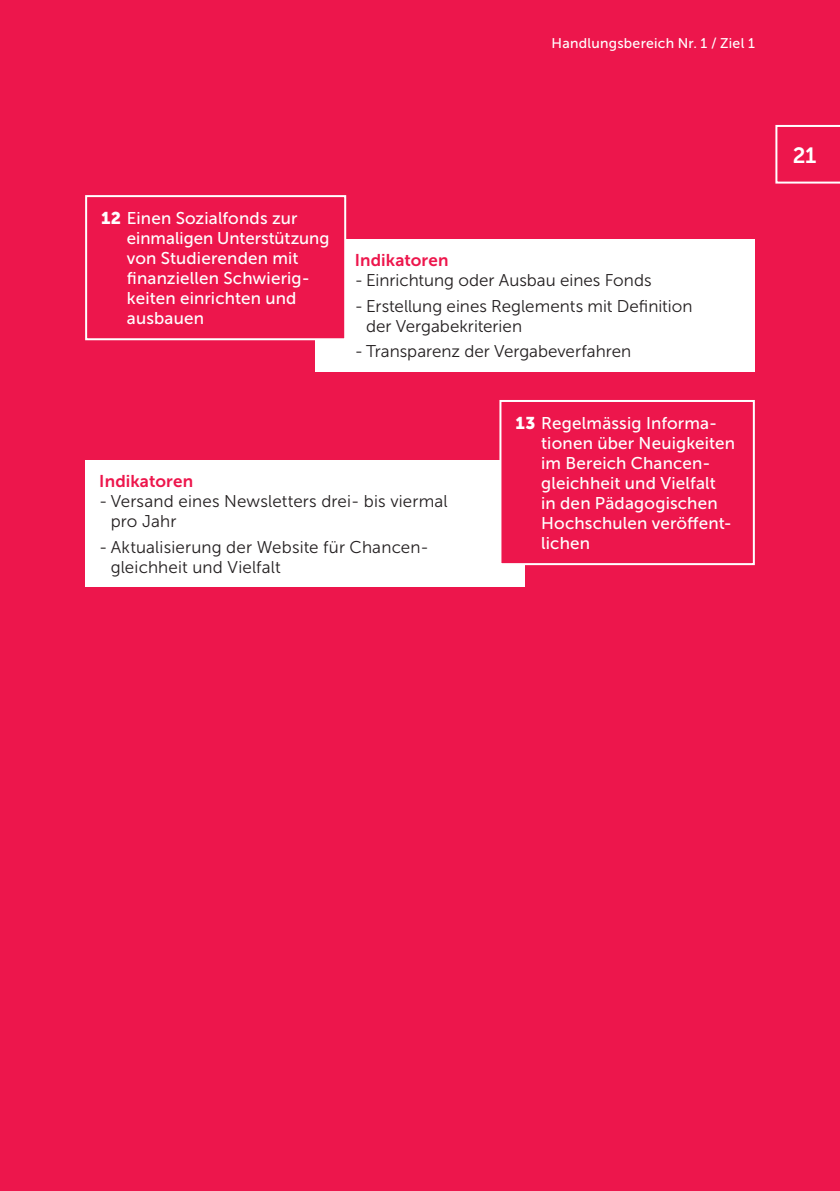
<style>
.page{position:relative;width:840px;height:1191px;background:#fff}
.page>*{position:absolute;margin:0;border:0;box-sizing:border-box;transform-origin:0 0}
.t1{font:22px "Museo Sans 700";color:#fff}
.t2{font:17px/20px "Museo Sans 500";letter-spacing:.01em;color:#fff}
.t3{font:17px/20px "Museo Sans 300";color:#231f20}
.t4{font:17px "Museo Sans 700";letter-spacing:.005em;color:#ed164c}
.t5{font:14px "Museo Sans 500";letter-spacing:.02em;color:#fff}
.s1{font-family:"Museo Sans 900"}
</style>
<div class="page">
<div style="left:0;top:0;width:839px;height:1191px;background:#ed164c"></div>
<div style="left:315px;top:239px;width:439px;height:132px;background:#fff"></div>
<div style="left:86px;top:196px;width:259px;height:143px;background:#ed164c"></div>
<div style="left:85px;top:195px;width:261px;height:145px;border:2px solid #fff"></div>
<div style="left:85px;top:460px;width:439px;height:127px;background:#fff"></div>
<div style="left:500px;top:401px;width:253px;height:163px;background:#ed164c"></div>
<div style="left:499px;top:400px;width:255px;height:165px;border:2px solid #fff"></div>
<svg style="left:775px;top:124px;width:64px;height:60px"></svg>
<p class="t5" style="left:551px;top:35px;width:205px">Handlungsbereich Nr. 1 / Ziel 1</p>
<p class="t2" style="left:127px;top:208px;width:204px;text-indent:-26px"><span class="s1">12</span> Einen Sozialfonds zur einmaligen Unterstützung von Studierenden mit finanziellen Schwierig&shy;keiten einrichten und ausbauen</p>
<p class="t4" style="left:354px;top:251px;width:95px">Indikatoren</p>
<p class="t3" style="left:354px;top:270px;width:298px">- Einrichtung oder Ausbau eines Fonds</p>
<p class="t3" style="left:366px;top:296px;width:328px;text-indent:-11px">- Erstellung eines Reglements mit Definition der Vergabekriterien</p>
<p class="t3" style="left:354px;top:342px;width:278px">- Transparenz der Vergabeverfahren</p>
<p class="t4" style="left:99px;top:472px;width:95px">Indikatoren</p>
<p class="t3" style="left:111px;top:491px;width:338px;text-indent:-11px">- Versand eines Newsletters drei- bis viermal pro Jahr</p>
<p class="t3" style="left:111px;top:537px;width:316px;text-indent:-11px">- Aktualisierung der Website für Chancen&shy;gleichheit und Vielfalt</p>
<p class="t2" style="left:541px;top:413px;width:195px;text-indent:-26px"><span class="s1">13</span> Regelmässig Informa&shy;tionen über Neuigkeiten im Bereich Chancen&shy;gleichheit und Vielfalt<br>in den Pädagogischen<br>Hochschulen veröffent&shy;lichen</p>
<p class="t1" style="left:792px;top:143px;width:25px">21</p>
</div>
